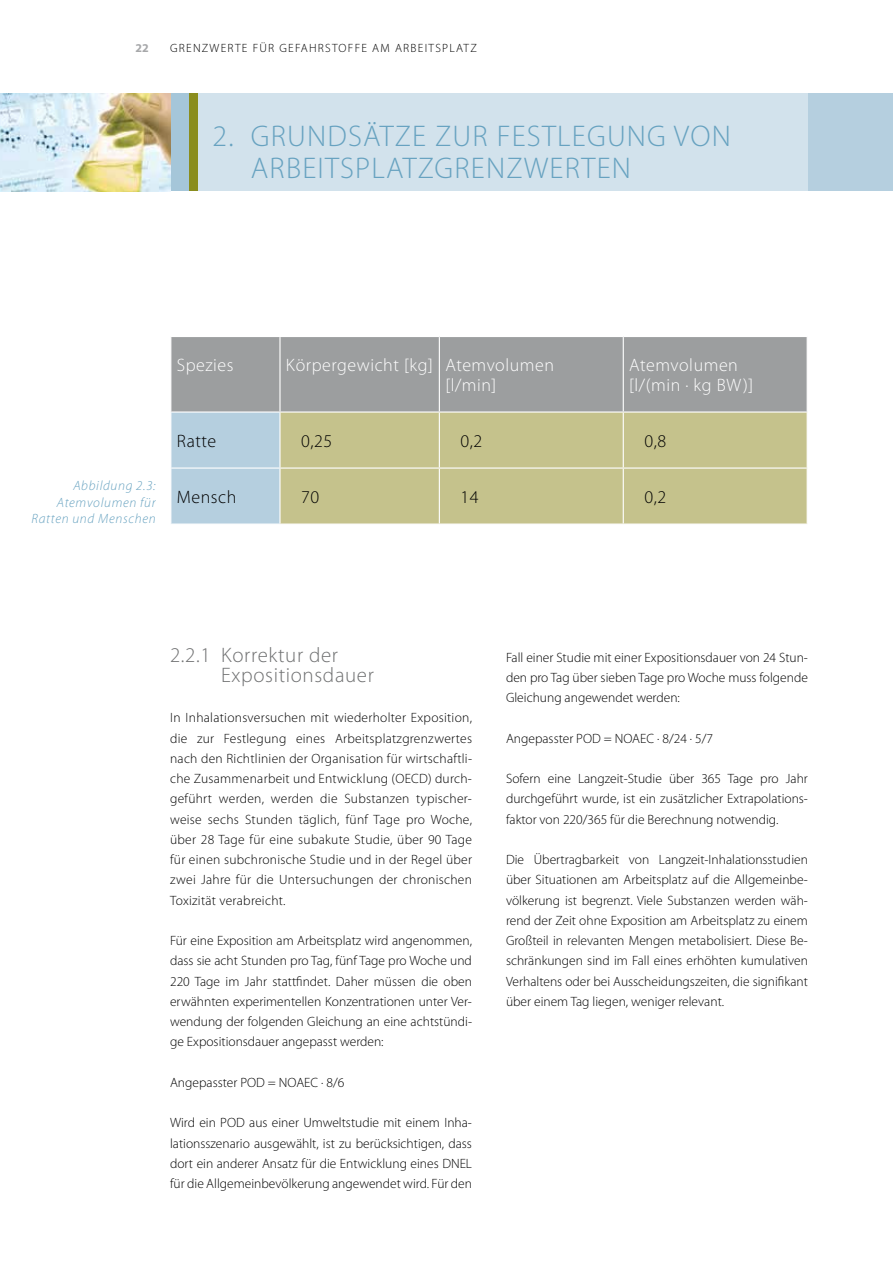
<style>
.page{position:relative;width:893px;height:1263px;background:#fff}
.page>*{position:absolute;margin:0;border:0;box-sizing:border-box;transform-origin:0 0}
.t1{font:300 30px/31.5px "Myriad Pro";letter-spacing:.04em;color:#67a2c0}
.t2{font:300 21px/20.2px "Myriad Pro";letter-spacing:.03em;color:#707172}
.t3{font:300 18px/19.5px "Myriad Pro";letter-spacing:.03em;color:#fff}
.t4{font:300 18px "Myriad Pro";letter-spacing:.03em;color:#000}
.t5{font:300 13.5px/20.2px "Myriad Pro";color:#000;text-align:justify}
.t6{font:italic 300 13.5px/16.5px "Myriad Pro";letter-spacing:.05em;color:#67a2c0;text-align:right}
.t7{font:300 12px "Myriad Pro";letter-spacing:.105em;color:#000}
.t8{font:700 12px "Myriad Pro";color:#a7a8aa}
</style>
<div class="page">
<div style="left:149px;top:94px;width:744px;height:97px;background:#d2e2ec"></div>
<div style="left:807px;top:94px;width:86px;height:97px;background:#b5cfdf"></div>
<hr style="left:892px;top:94px;width:1px;height:97px;background:#e1ebf2">
<div style="left:170px;top:94px;width:28px;height:97px;background:#a5c6d9"></div>
<div style="left:189px;top:94px;width:9px;height:97px;background:#8a8d1e"></div>
<img style="left:0;top:94px;width:170px;height:97px">
<div style="left:171px;top:337px;width:636px;height:74px;background:#9c9e9f"></div>
<div style="left:171px;top:413px;width:108px;height:110px;background:#b5cfdf"></div>
<div style="left:281px;top:413px;width:526px;height:110px;background:#c5c28c"></div>
<hr style="left:279px;top:337px;width:2px;height:74px;background:#fff">
<hr style="left:439px;top:337px;width:1px;height:74px;background:#fff">
<hr style="left:623px;top:337px;width:1px;height:74px;background:#fff">
<hr style="left:170px;top:467px;width:110px;height:2px;background:#fff">
<hr style="left:439px;top:413px;width:1px;height:54px;background:#fff">
<hr style="left:623px;top:413px;width:1px;height:54px;background:#fff">
<hr style="left:280px;top:467px;width:159px;height:2px;background:#fff">
<hr style="left:439px;top:467px;width:184px;height:2px;background:#fff">
<hr style="left:439px;top:469px;width:1px;height:54px;background:#fff">
<hr style="left:623px;top:467px;width:185px;height:2px;background:#fff">
<hr style="left:623px;top:469px;width:1px;height:54px;background:#fff">
<p class="t8" style="left:135px;top:41px;width:15px">22</p>
<p class="t7" style="left:170px;top:41px;width:308px">GRENZWERTE FÜR GEFAHRSTOFFE AM ARBEITSPLATZ</p>
<h1 class="t1" style="left:251px;top:120px;width:482px;text-indent:-38px">2. GRUNDSÄTZE ZUR FESTLEGUNG VON<br>ARBEITSPLATZGRENZWERTEN</h1>
<h3 class="t3" style="left:177px;top:355px;width:58px">Spezies</h3>
<h3 class="t3" style="left:445px;top:355px;width:110px;text-indent:-159px">Körpergewicht [kg] Atemvolumen [l/min]</h3>
<h3 class="t3" style="left:629px;top:355px;width:125px">Atemvolumen [l/(min · kg BW)]</h3>
<p class="t6" style="left:31px;top:477px;width:126px">Abbildung 2.3:<br>Atemvolumen für<br>Ratten und Menschen</p>
<h3 class="t4" style="left:177px;top:430px;width:41px">Ratte</h3>
<h3 class="t4" style="left:301px;top:430px;width:33px">0,25</h3>
<h3 class="t4" style="left:461px;top:430px;width:23px">0,2</h3>
<h3 class="t4" style="left:644px;top:430px;width:23px">0,8</h3>
<h3 class="t4" style="left:177px;top:486px;width:61px">Mensch</h3>
<h3 class="t4" style="left:301px;top:486px;width:20px">70</h3>
<h3 class="t4" style="left:461px;top:486px;width:20px">14</h3>
<h3 class="t4" style="left:644px;top:486px;width:23px">0,2</h3>
<h2 class="t2" style="left:221px;top:644px;width:154px;text-indent:-51px">2.2.1 Korrektur der<br>Expositionsdauer</h2>
<p class="t5" style="left:170px;top:708px;width:303px">In Inhalationsversuchen mit wiederholter Exposition, die zur Festlegung eines Arbeitsplatzgrenzwertes nach den Richtlinien der Organisation für wirtschaftli&shy;che Zusammenarbeit und Entwicklung (OECD) durch&shy;geführt werden, werden die Substanzen typischer&shy;weise sechs Stunden täglich, fünf Tage pro Woche, über 28 Tage für eine subakute Studie, über 90 Tage für einen subchronische Studie und in der Regel über zwei Jahre für die Untersuchungen der chronischen Toxizität verabreicht.</p>
<p class="t5" style="left:170px;top:930px;width:303px">Für eine Exposition am Arbeitsplatz wird angenommen, dass sie acht Stunden pro Tag, fünf Tage pro Woche und 220 Tage im Jahr stattfindet. Daher müssen die oben erwähnten experimentellen Konzentrationen unter Ver&shy;wendung der folgenden Gleichung an eine achtstündi&shy;ge Expositionsdauer angepasst werden:</p>
<p class="t5" style="left:170px;top:1072px;width:176px">Angepasster POD = NOAEC · 8/6</p>
<p class="t5" style="left:170px;top:1113px;width:303px">Wird ein POD aus einer Umweltstudie mit einem Inha&shy;lationsszenario ausgewählt, ist zu berücksichtigen, dass dort ein anderer Ansatz für die Entwicklung eines DNEL für die Allgemeinbevölkerung angewendet wird. Für den</p>
<p class="t5" style="left:506px;top:647px;width:303px">Fall einer Studie mit einer Expositionsdauer von 24 Stun&shy;den pro Tag über sieben Tage pro Woche muss folgende Gleichung angewendet werden:</p>
<p class="t5" style="left:506px;top:728px;width:209px">Angepasster POD = NOAEC · 8/24 · 5/7</p>
<p class="t5" style="left:506px;top:768px;width:303px">Sofern eine Langzeit-Studie über 365 Tage pro Jahr durchgeführt wurde, ist ein zusätzlicher Extrapolations&shy;faktor von 220/365 für die Berechnung notwendig.</p>
<p class="t5" style="left:506px;top:849px;width:303px">Die Übertragbarkeit von Langzeit-Inhalationsstudien über Situationen am Arbeitsplatz auf die Allgemeinbe&shy;völkerung ist begrenzt. Viele Substanzen werden wäh&shy;rend der Zeit ohne Exposition am Arbeitsplatz zu einem Großteil in relevanten Mengen metabolisiert. Diese Be&shy;schränkungen sind im Fall eines erhöhten kumulativen Verhaltens oder bei Ausscheidungszeiten, die signifikant über einem Tag liegen, weniger relevant.</p>
</div>
